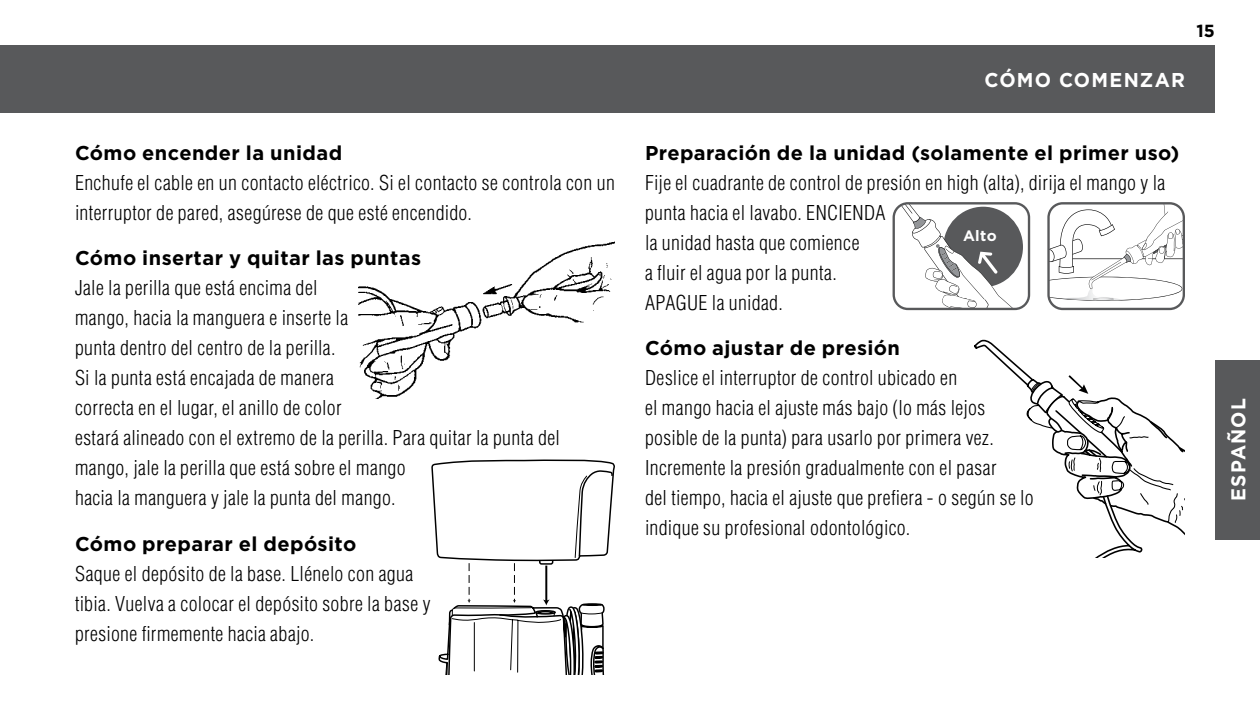
<style>
.page{position:relative;width:1260px;height:720px;background:#fff}
.page>*{position:absolute;margin:0;border:0;box-sizing:border-box;transform-origin:0 0}
.t1{font:300 condensed 20px/30px "Helvetica";letter-spacing:.02em;color:#000}
.t2{font:700 20px "Gotham";letter-spacing:.02em;color:#000}
.t3{font:700 20px "Gotham";letter-spacing:.065em;color:#fff;scale:.96 1}
.t4{font:700 17.5px "Gotham";color:#000}
.t5{font:700 15px "Gotham";color:#fff}
</style>
<div class="page">
<div style="left:1215px;top:360px;width:45px;height:180px;background:#58595b"></div>
<div style="left:0;top:45px;width:1215px;height:67px;background:#58595b"></div>
<img style="left:359px;top:242px;width:256px;height:156px">
<svg style="left:1047px;top:202px;width:138px;height:108px"></svg>
<svg style="left:893px;top:202px;width:137px;height:108px"></svg>
<svg style="left:432px;top:459px;width:183px;height:216px"></svg>
<svg style="left:974px;top:340px;width:211px;height:217px"></svg>
<p class="t2" style="left:75px;top:141px;width:269px">Cómo encender la unidad</p>
<p class="t1" style="left:75px;top:167px;width:541px">Enchufe el cable en un contacto eléctrico. Si el contacto se controla con un interruptor de pared, asegúrese de que esté encendido.</p>
<p class="t2" style="left:75px;top:247px;width:348px">Cómo insertar y quitar las puntas</p>
<p class="t1" style="left:75px;top:273px;width:487px">Jale la perilla que está encima del<br>mango, hacia la manguera e inserte la<br>punta dentro del centro de la perilla.<br>Si la punta está encajada de manera<br>correcta en el lugar, el anillo de color<br>estará alineado con el extremo de la perilla. Para quitar la punta del mango, jale la perilla que está sobre el mango<br>hacia la manguera y jale la punta del mango.</p>
<p class="t2" style="left:75px;top:533px;width:283px">Cómo preparar el depósito</p>
<p class="t1" style="left:75px;top:559px;width:357px">Saque el depósito de la base. Llénelo con agua tibia. Vuelva a colocar el depósito sobre la base y presione firmemente hacia abajo.</p>
<p class="t3" style="left:985px;top:68px;width:210px">CÓMO COMENZAR</p>
<p class="t4" style="left:1197px;top:21px;width:20px">15</p>
<p class="t2" style="left:645px;top:141px;width:536px">Preparación de la unidad (solamente el primer uso)</p>
<p class="t1" style="left:645px;top:167px;width:522px">Fije el cuadrante de control de presión en high (alta), dirija el mango y la punta hacia el lavabo. ENCIENDA<br>la unidad hasta que comience<br>a fluir el agua por la punta.<br>APAGUE la unidad.</p>
<p class="t2" style="left:645px;top:337px;width:257px">Cómo ajustar de presión</p>
<p class="t1" style="left:645px;top:363px;width:390px">Deslice el interruptor de control ubicado en<br>el mango hacia el ajuste más bajo (lo más lejos posible de la punta) para usarlo por primera vez.<br>Incremente la presión gradualmente con el pasar<br>del tiempo, hacia el ajuste que prefiera - o según se lo indique su profesional odontológico.</p>
<p class="t5" style="left:963px;top:227px;width:35px">Alto</p>
<p class="t3" style="left:1227px;top:501px;width:109px;rotate:-90deg">ESPAÑOL</p>
</div>
